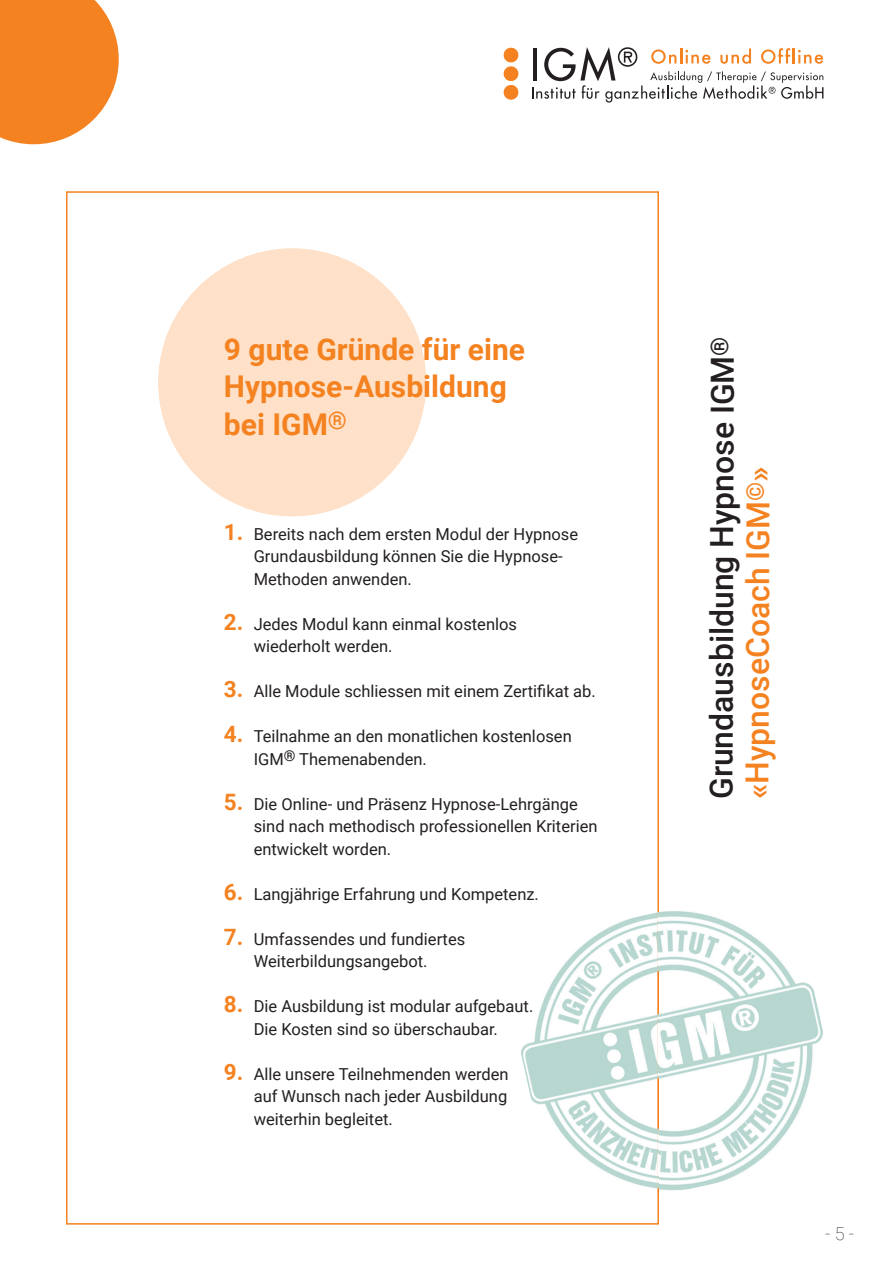
<style>
.page{position:relative;width:893px;height:1263px;background:#fff}
.page>*{position:absolute;margin:0;border:0;box-sizing:border-box;transform-origin:0 0}
.t1{font:500 31.95px/35.8px "Roboto";letter-spacing:-.005em;color:#231f20}
.t2{font:700 30px/37.5px "Roboto";color:#f58220}
.t3{font:100 18px "Roboto";color:#231f20}
.t4{font:16.5px/22.5px "Roboto";color:#231f20}
.s1{font-weight:700;font-size:22.5px;color:#f58220}
.s2{color:#f58220}
</style>
<div class="page">
<svg style="left:532px;top:47px;width:291px;height:56px"></svg>
<svg style="left:504px;top:47px;width:15px;height:53px"></svg>
<svg style="left:0;top:0;width:119px;height:144px;background:#f6913b"></svg>
<img style="left:659px;top:911px;width:164px;height:280px">
<img style="left:521px;top:912px;width:138px;height:282px">
<svg style="left:158px;top:248px;width:269px;height:269px"></svg>
<h2 class="t2" style="left:224px;top:331px;width:303px">9 gute Gründe für eine<br>Hypnose-Ausbildung bei IGM<sup>®</sup></h2>
<p class="t4" style="left:254px;top:523px;width:326px;text-indent:-30px"><span class="s1">1.</span> Bereits nach dem ersten Modul der Hypnose<br>Grundausbildung können Sie die Hypnose-<br>Methoden anwenden.</p>
<p class="t4" style="left:254px;top:613px;width:265px;text-indent:-30px"><span class="s1">2.</span> Jedes Modul kann einmal kostenlos wiederholt werden.</p>
<p class="t4" style="left:224px;top:680px;width:373px"><span class="s1">3.</span> Alle Module schliessen mit einem Zertifikat ab.</p>
<p class="t4" style="left:254px;top:725px;width:319px;text-indent:-30px"><span class="s1">4.</span> Teilnahme an den monatlichen kostenlosen<br>IGM<sup>®</sup> Themenabenden.</p>
<p class="t4" style="left:254px;top:793px;width:345px;text-indent:-30px"><span class="s1">5.</span> Die Online- und Präsenz Hypnose-Lehrgänge sind nach methodisch professionellen Kriterien entwickelt worden.</p>
<p class="t4" style="left:224px;top:883px;width:317px"><span class="s1">6.</span> Langjährige Erfahrung und Kompetenz.</p>
<p class="t4" style="left:224px;top:928px;width:243px;text-align:center"><span class="s1">7.</span> Umfassendes und fundiertes<br>Weiterbildungsangebot.</p>
<p class="t4" style="left:224px;top:995px;width:311px;text-align:center"><span class="s1">8.</span> Die Ausbildung ist modular aufgebaut.<br>Die Kosten sind so überschaubar.</p>
<p class="t4" style="left:254px;top:1063px;width:256px;text-align:justify;text-indent:-30px"><span class="s1">9.</span> Alle unsere Teilnehmenden werden auf Wunsch nach jeder Ausbildung weiterhin begleitet.</p>
<h1 class="t1" style="left:704px;top:799px;width:464px;rotate:-90deg">Grundausbildung Hypnose IGM<sup>® </sup><span class="s2">«HypnoseCoach IGM</span><sup>©</sup><span class="s2">»</span></h1>
<p class="t3" style="left:825px;top:1223px;width:31px">- 5 -</p>
</div>
